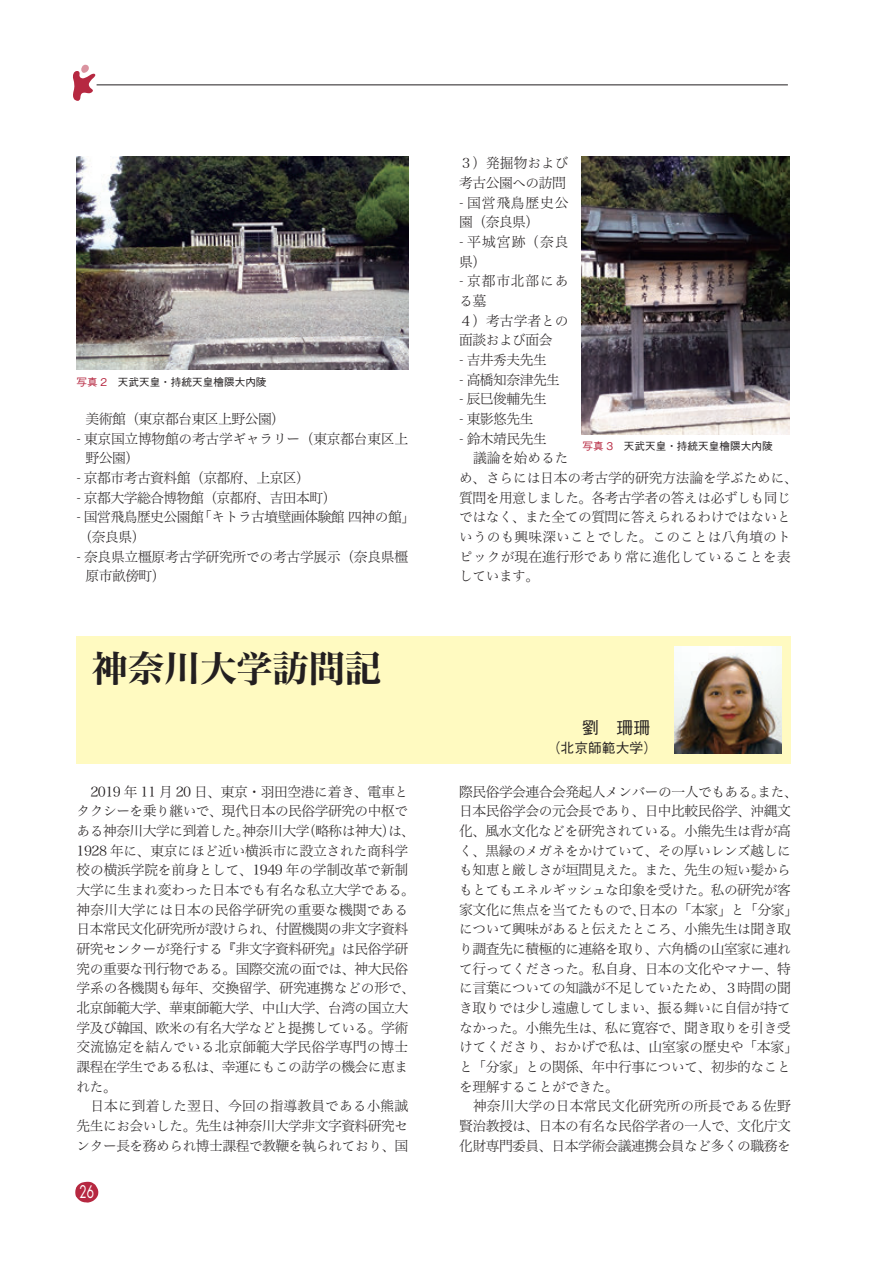
<style>
.page{position:relative;width:893px;height:1263px;background:#fff}
.page>*{position:absolute;margin:0;border:0;box-sizing:border-box;transform-origin:0 0}
.t1{font:36.15px "Hira Min Std W7";color:#231f20}
.t2{font:500 16.95px "Gothic BBB Pr 6";color:#231f20}
.t3{font:16.95px "Futura";color:#fff;scale:.7 1}
.t4{font:13.8px/19.6px "Hira Min Std W2";letter-spacing:-.04em;color:#231f20}
.t5{font:13.8px "Hira Min Std W2";color:#231f20}
.t6{font:13.8px/19.6px "Hira Min Std W2";letter-spacing:-.005em;color:#231f20}
.t7{font:13.8px "Hira Min Std W2";letter-spacing:-.02em;color:#231f20}
.t8{font:13.8px/19.6px "Hira Min Std W2";letter-spacing:.06em;color:#231f20}
.t9{font:500 13.8px "Gothic BBB Pr 6";color:#231f20}
.t10{font:13.8px "Hira Min Std W2";letter-spacing:-.015em;color:#231f20}
.t11{font:500 10.65px "Gothic BBB Pr 6";color:#231f20}
.s1{color:#b62841}
</style>
<div class="page">
<hr style="left:97px;top:85px;width:691px;height:1px;background:#231f20">
<svg style="left:73px;top:65px;width:22px;height:36px"></svg>
<svg style="left:75px;top:1182px;width:23px;height:20px"></svg>
<div style="left:77px;top:636px;width:714px;height:127px;background:#fffac1"></div>
<img style="left:674px;top:646px;width:107px;height:108px">
<img style="left:581px;top:156px;width:209px;height:278px">
<img style="left:77px;top:156px;width:331px;height:214px">
<p class="t11" style="left:77px;top:373px;width:192px"><span class="s1">写真 2</span>　天武天皇・持統天皇檜隈大内陵</p>
<p class="t4" style="left:86px;top:409px;width:201px">美術館（東京都台東区上野公園）</p>
<p class="t4" style="left:86px;top:428px;width:324px;text-indent:-9px">- 東京国立博物館の考古学ギャラリー（東京都台東区上野公園）</p>
<p class="t4" style="left:77px;top:468px;width:235px">- 京都市考古資料館（京都府、上京区）</p>
<p class="t4" style="left:77px;top:487px;width:262px">- 京都大学総合博物館（京都府、吉田本町）</p>
<p class="t4" style="left:77px;top:507px;width:340px">- 国営飛鳥歴史公園館「キトラ古墳壁画体験館 四神の館」（奈良県）</p>
<p class="t4" style="left:86px;top:546px;width:324px;text-indent:-9px">- 奈良県立橿原考古学研究所での考古学展示（奈良県橿原市畝傍町）</p>
<h1 class="t1" style="left:92px;top:642px;width:291px">神奈川大学訪問記</h1>
<p class="t4" style="left:77px;top:781px;width:340px;text-indent:14px">2019 年 11 月 20 日、東京・羽田空港に着き、電車とタクシーを乗り継いで、現代日本の民俗学研究の中枢である神奈川大学に到着した。神奈川大学（略称は神大）は、<br>1928 年に、東京にほど近い横浜市に設立された商科学校の横浜学院を前身として、1949 年の学制改革で新制大学に生まれ変わった日本でも有名な私立大学である。神奈川大学には日本の民俗学研究の重要な機関である日本常民文化研究所が設けられ、付置機関の非文字資料研究センターが発行する『非文字資料研究』は民俗学研究の重要な刊行物である。国際交流の面では、神大民俗学系の各機関も毎年、交換留学、研究連携などの形で、北京師範大学、華東師範大学、中山大学、台湾の国立大学及び韓国、欧米の有名大学などと提携している。学術交流協定を結んでいる北京師範大学民俗学専門の博士課程在学生である私は、幸運にもこの訪学の機会に恵まれた。</p>
<p class="t4" style="left:77px;top:1096px;width:333px;text-align:justify;text-indent:14px">日本に到着した翌日、今回の指導教員である小熊誠先生にお会いした。先生は神奈川大学非文字資料研究センター長を務められ博士課程で教鞭を執られており、国</p>
<p class="t3" style="left:80px;top:1181px;width:22px">26</p>
<p class="t4" style="left:459px;top:153px;width:111px">３）発掘物および考古公園への訪問</p>
<p class="t8" style="left:459px;top:192px;width:111px">- 国営飛鳥歴史公園（奈良県）</p>
<p class="t4" style="left:459px;top:232px;width:111px">- 平城宮跡（奈良県）</p>
<p class="t6" style="left:459px;top:271px;width:111px">- 京都市北部にある墓<br>４）考古学者との面談および面会</p>
<p class="t4" style="left:459px;top:350px;width:89px">- 吉井秀夫先生</p>
<p class="t4" style="left:459px;top:369px;width:102px">- 高橋知奈津先生</p>
<p class="t4" style="left:459px;top:389px;width:89px">- 辰巳俊輔先生</p>
<p class="t4" style="left:459px;top:409px;width:76px">- 東影悠先生</p>
<p class="t4" style="left:459px;top:428px;width:89px">- 鈴木靖民先生</p>
<p class="t10" style="left:473px;top:448px;width:97px">議論を始めるた</p>
<p class="t7" style="left:459px;top:468px;width:340px">め、さらには日本の考古学的研究方法論を学ぶために、</p>
<p class="t4" style="left:459px;top:487px;width:333px">質問を用意しました。各考古学者の答えは必ずしも同じ</p>
<p class="t4" style="left:459px;top:507px;width:333px">ではなく、また全ての質問に答えられるわけではないと</p>
<p class="t5" style="left:459px;top:527px;width:333px">いうのも興味深いことでした。このことは八角墳のト</p>
<p class="t5" style="left:459px;top:547px;width:333px">ピックが現在進行形であり常に進化していることを表</p>
<p class="t4" style="left:459px;top:566px;width:82px">しています。</p>
<p class="t11" style="left:583px;top:437px;width:192px"><span class="s1">写真 3</span>　天武天皇・持統天皇檜隈大内陵</p>
<p class="t2" style="left:582px;top:714px;width:70px">劉　珊珊</p>
<p class="t9" style="left:547px;top:736px;width:112px">（北京師範大学）</p>
<p class="t4" style="left:459px;top:781px;width:340px">際民俗学会連合会発起人メンバーの一人でもある。また、日本民俗学会の元会長であり、日中比較民俗学、沖縄文化、風水文化などを研究されている。小熊先生は背が高く、黒縁のメガネをかけていて、その厚いレンズ越しにも知恵と厳しさが垣間見えた。また、先生の短い髪からもとてもエネルギッシュな印象を受けた。私の研究が客家文化に焦点を当てたもので、日本の「本家」と「分家」について興味があると伝えたところ、小熊先生は聞き取り調査先に積極的に連絡を取り、六角橋の山室家に連れて行ってくださった。私自身、日本の文化やマナー、特に言葉についての知識が不足していたため、３時間の聞き取りでは少し遠慮してしまい、振る舞いに自信が持てなかった。小熊先生は、私に寛容で、聞き取りを引き受けてくださり、おかげで私は、山室家の歴史や「本家」と「分家」との関係、年中行事について、初歩的なことを理解することができた。</p>
<p class="t4" style="left:459px;top:1096px;width:333px;text-align:justify;text-indent:14px">神奈川大学の日本常民文化研究所の所長である佐野賢治教授は、日本の有名な民俗学者の一人で、文化庁文化財専門委員、日本学術会議連携会員など多くの職務を</p>
</div>
